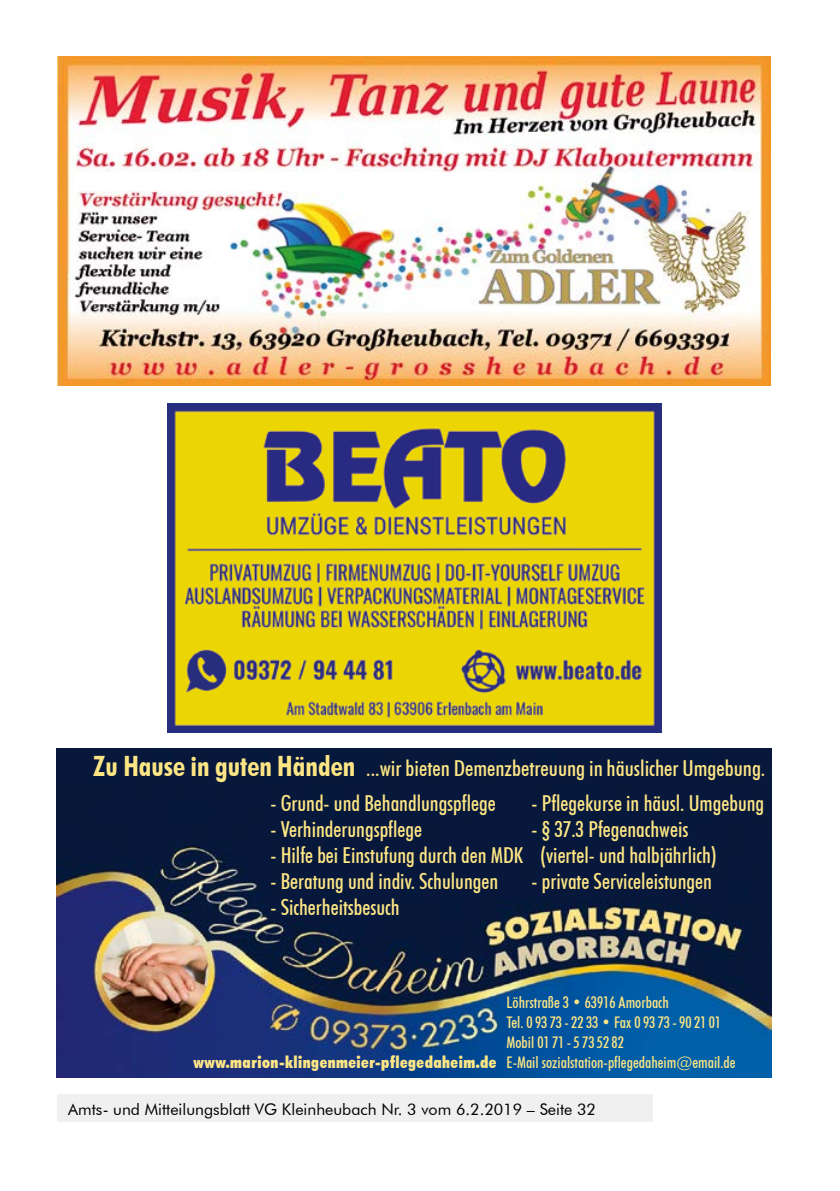
<style>
.page{position:relative;width:840px;height:1191px;background:#fff}
.page>*{position:absolute;margin:0;border:0;box-sizing:border-box;transform-origin:0 0}
.t1{font:500 condensed 22px/26px "Futura BT";color:#fee685}
.t2{font:500 condensed 16px "Futura BT";color:#fee685}
.t3{font:16px "Futura BT";color:#000}
.s1{font-weight:700;font-size:28px}
.s2{font-weight:900}
</style>
<div class="page">
<div style="left:57px;top:1095px;width:595px;height:27px;background:#f0f0f0"></div>
<img style="left:57px;top:748px;width:714px;height:329px">
<img style="left:167px;top:404px;width:493px;height:328px">
<img style="left:58px;top:57px;width:712px;height:329px">
<p class="t1" style="left:94px;top:754px;width:672px"><span class="s1">Zu Hause in guten Händen</span> ...wir bieten Demenzbetreuung in häuslicher Umgebung.</p>
<p class="t1" style="left:270px;top:790px;width:226px">- Grund- und Behandlungspflege</p>
<p class="t1" style="left:270px;top:816px;width:153px">- Verhinderungspflege</p>
<p class="t1" style="left:270px;top:842px;width:254px">- Hilfe bei Einstufung durch den MDK</p>
<p class="t1" style="left:270px;top:868px;width:229px">- Beratung und indiv. Schulungen</p>
<p class="t1" style="left:270px;top:894px;width:131px">- Sicherheitsbesuch</p>
<p class="t1" style="left:531px;top:790px;width:234px">- Pflegekurse in häusl. Umgebung</p>
<p class="t1" style="left:539px;top:816px;width:178px;text-indent:-8px">- § 37.3 Pfegenachweis (viertel- und halbjährlich)</p>
<p class="t1" style="left:531px;top:868px;width:182px">- private Serviceleistungen</p>
<p class="t2" style="left:506px;top:992px;width:164px">Löhrstraße 3 • 63916 Amorbach</p>
<p class="t2" style="left:506px;top:1012px;width:216px">Tel. 0 93 73 - 22 33 • Fax 0 93 73 - 90 21 01</p>
<p class="t2" style="left:506px;top:1032px;width:119px">Mobil 01 71 - 5 73 52 82</p>
<p class="t2" style="left:193px;top:1052px;width:543px"><span class="s2">www.marion-klingenmeier-pflegedaheim.de</span> E-Mail sozialstation-pflegedaheim@email.de</p>
<p class="t3" style="left:68px;top:1099px;width:529px">Amts- und Mitteilungsblatt VG Kleinheubach Nr. 3 vom 6.2.2019 – Seite 32</p>
</div>
